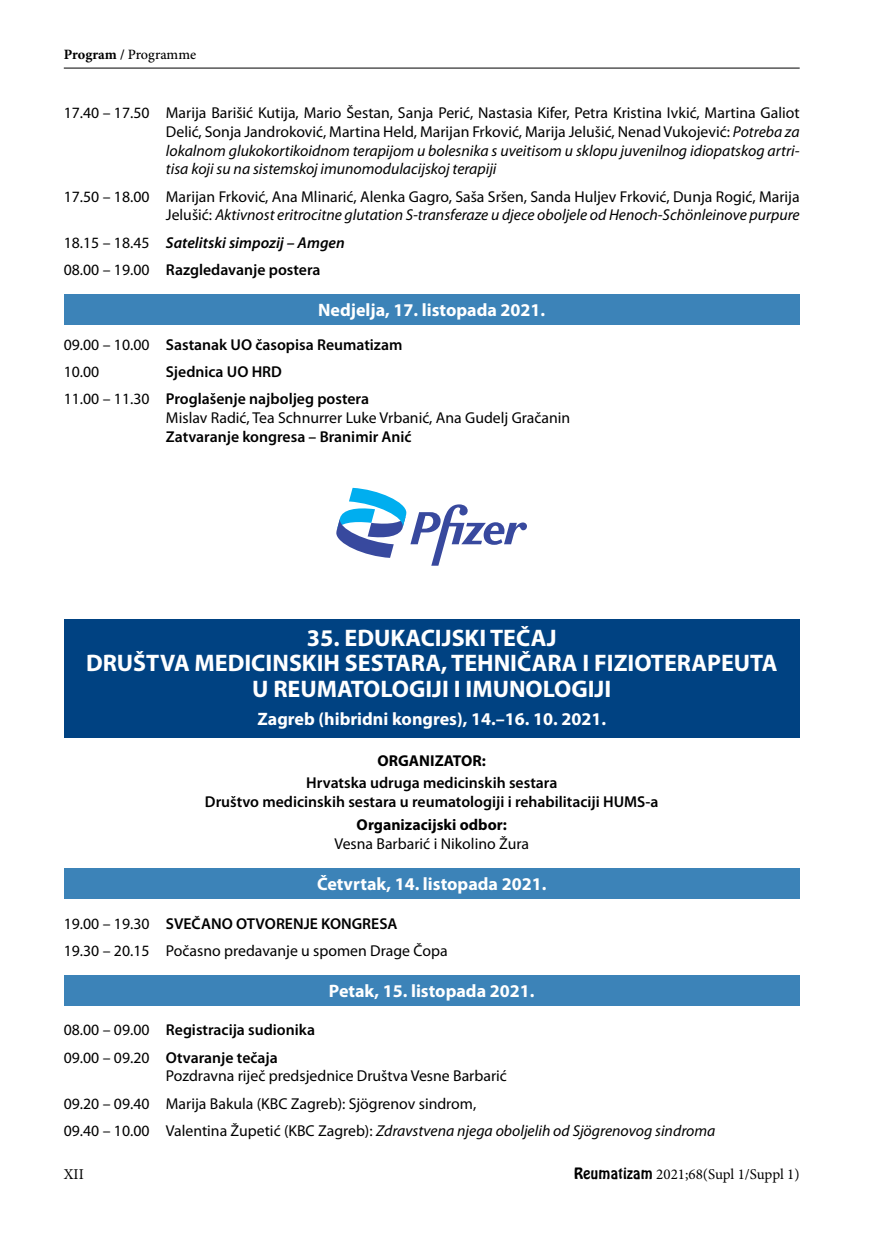
<style>
.page{position:relative;width:872px;height:1234px;background:#fff}
.page>*{position:absolute;margin:0;border:0;box-sizing:border-box;transform-origin:0 0}
.t1{font:700 24px/25.5px "Myriad Pro";color:#fff;text-align:center}
.t2{font:700 18px "Myriad Pro";color:#fff}
.t3{font:15.75px/18.8px "Myriad Pro";color:#000}
.t4{font:600 15.75px/27.3px "Myriad Pro";color:#000}
.t5{font:italic 600 15.75px/27.3px "Myriad Pro";color:#000}
.t6{font:700 15.75px "Myriad Pro";color:#000}
.t7{font:15px "Minion Pro";letter-spacing:-.005em;color:#000}
.t8{font:500 14.25px "Minion Pro";color:#000}
.s1{font-weight:700}
.s2{font-style:italic}
.s3{font-weight:400;font-style:normal}
.s4{font-style:normal}
.s5{font-weight:400}
.s6{font-weight:600}
.s7{font-family:"A Hobo"}
</style>
<div class="page">
<hr style="left:64px;top:68px;width:735px;height:1px;background:#000">
<div style="left:64px;top:619px;width:735px;height:118px;background:#004282"></div>
<div style="left:64px;top:867px;width:735px;height:31px;background:#3c83b8"></div>
<div style="left:64px;top:974px;width:735px;height:31px;background:#3c83b8"></div>
<div style="left:64px;top:294px;width:735px;height:30px;background:#3c83b8"></div>
<svg style="left:336px;top:487px;width:191px;height:78px"></svg>
<p class="t8" style="left:64px;top:45px;width:134px"><span class="s1">Program /</span> Programme</p>
<p class="t3" style="left:166px;top:103px;width:635px;text-align:justify;text-indent:-102px">17.40 – 17.50 Marija Barišić Kutija, Mario Šestan, Sanja Perić, Nastasia Kifer, Petra Kristina Ivkić, Martina Galiot Delić, Sonja Jandroković, Martina Held, Marijan Frković, Marija Jelušić, Nenad Vukojević: <span class="s2">Potreba za lokalnom glukokortikoidnom terapijom u bolesnika s uveitisom u sklopu juvenilnog idiopatskog artri&shy;tisa koji su na sistemskoj imunomodulacijskoj terapiji</span></p>
<p class="t3" style="left:64px;top:187px;width:737px;text-align:right">17.50 – 18.00 Marijan Frković, Ana Mlinarić, Alenka Gagro, Saša Sršen, Sanda Huljev Frković, Dunja Rogić, Marija<br>Jelušić: <span class="s2">Aktivnost eritrocitne glutation S-transferaze u djece oboljele od Henoch-Schönleinove purpure</span></p>
<p class="t5" style="left:64px;top:228px;width:282px"><span class="s3">18.15 – 18.45</span> Satelitski simpozij – Amgen<br><span class="s3">08.00 – 19.00</span> <span class="s4">Razgledavanje postera</span></p>
<p class="t2" style="left:318px;top:298px;width:229px">Nedjelja, 17. listopada 2021.</p>
<p class="t4" style="left:64px;top:330px;width:340px"><span class="s5">09.00 – 10.00</span> Sastanak UO časopisa Reumatizam<br><span class="s5">10.00</span></p>
<p class="t4" style="left:64px;top:358px;width:307px;text-indent:102px">Sjednica UO HRD<br><span class="s5">11.00 – 11.30</span> Proglašenje najboljeg postera</p>
<p class="t3" style="left:166px;top:408px;width:406px">Mislav Radić, Tea Schnurrer Luke Vrbanić, Ana Gudelj Gračanin</p>
<p class="t4" style="left:166px;top:422px;width:247px">Zatvaranje kongresa – Branimir Anić</p>
<h1 class="t1" style="left:86px;top:624px;width:693px">35. EDUKACIJSKI TEČAJ<br>DRUŠTVA MEDICINSKIH SESTARA, TEHNIČARA I FIZIOTERAPEUTA<br>U REUMATOLOGIJI I IMUNOLOGIJI</h1>
<p class="t2" style="left:257px;top:706px;width:350px">Zagreb (hibridni kongres), 14.–16. 10. 2021.</p>
<p class="t6" style="left:378px;top:750px;width:110px">ORGANIZATOR:</p>
<p class="t4" style="left:205px;top:772px;width:455px;line-height:19.6px;text-align:center">Hrvatska udruga medicinskih sestara<br>Društvo medicinskih sestara u reumatologiji i rehabilitaciji HUMS-a</p>
<p class="t6" style="left:357px;top:813px;width:152px">Organizacijski odbor:</p>
<p class="t3" style="left:334px;top:834px;width:196px">Vesna Barbarić i Nikolino Žura</p>
<p class="t2" style="left:317px;top:872px;width:231px">Četvrtak, 14. listopada 2021.</p>
<p class="t3" style="left:64px;top:909px;width:385px;line-height:27.3px">19.00 – 19.30 <span class="s6">SVEČANO OTVORENJE KONGRESA<br></span>19.30 – 20.15 Počasno predavanje u spomen Drage Čopa</p>
<p class="t2" style="left:329px;top:978px;width:207px">Petak, 15. listopada 2021.</p>
<p class="t4" style="left:64px;top:1015px;width:253px"><span class="s5">08.00 – 09.00</span> Registracija sudionika<br><span class="s5">09.00 – 09.20</span> Otvaranje tečaja</p>
<p class="t3" style="left:64px;top:1061px;width:653px;line-height:27.3px;text-indent:102px">Pozdravna riječ predsjednice Društva Vesne Barbarić<br>09.20 – 09.40 Marija Bakula (KBC Zagreb): Sjögrenov sindrom,<br>09.40 – 10.00 Valentina Župetić (KBC Zagreb): <span class="s2">Zdravstvena njega oboljelih od Sjögrenovog sindroma</span></p>
<p class="t7" style="left:64px;top:1163px;width:22px">XII</p>
<p class="t7" style="left:574px;top:1163px;width:227px"><span class="s7">Reumatizam</span> 2021;68(Supl 1/Suppl 1)</p>
</div>
